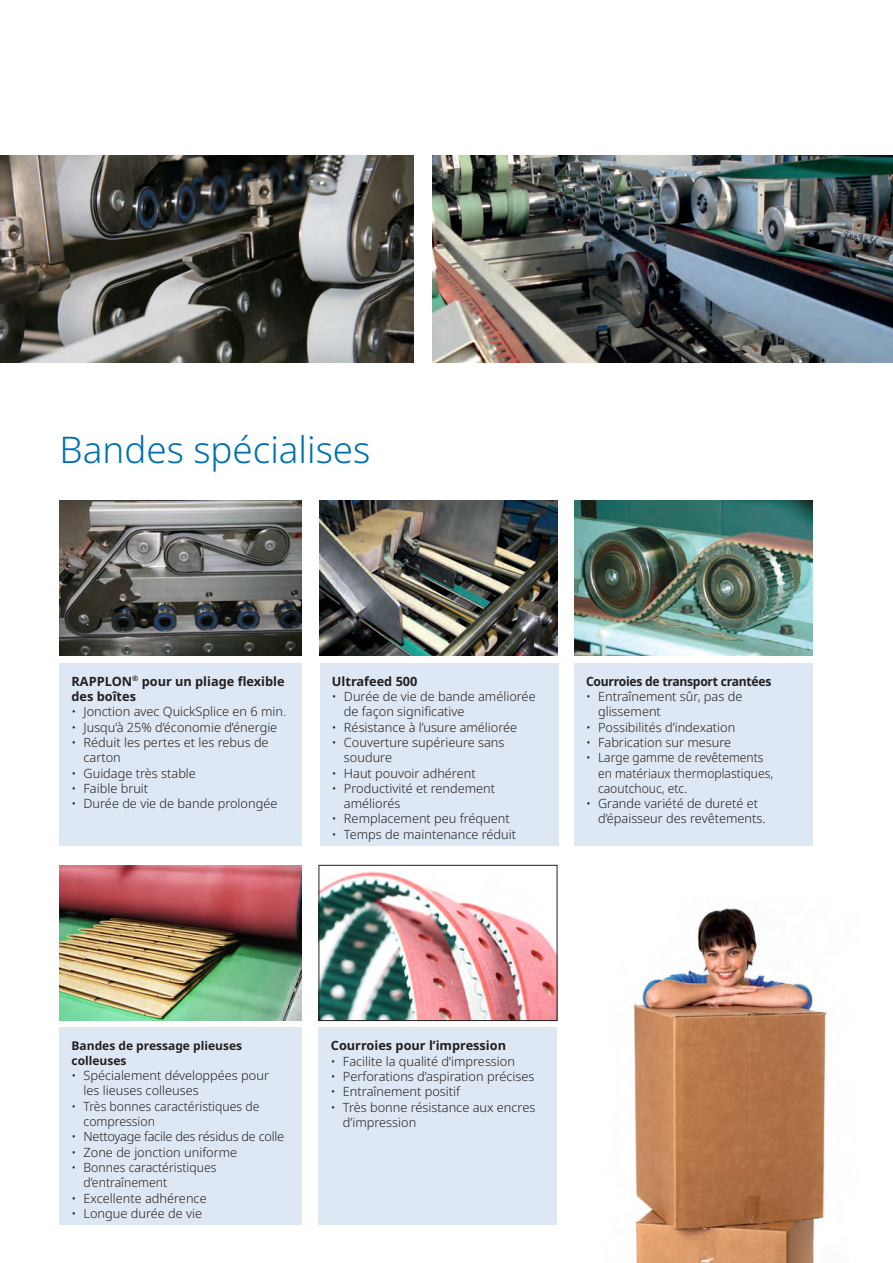
<style>
.page{position:relative;width:893px;height:1263px;background:#fff}
.page>*{position:absolute;margin:0;border:0;box-sizing:border-box;transform-origin:0 0}
.Headline{font:300 36.75px "Noto Sans";color:#006faf}
.Brottext{font:300 12.75px/15.3px "Noto Sans";color:#231f20}
.Brottext-2{font:300 12.75px/15.3px "Noto Sans";color:#231f20;scale:.96 1}
.Brottext-3{font:700 12.75px/15.3px "Noto Sans";color:#231f20}
.Brottext-4{font:300 12.75px/15.3px "Noto Sans";color:#231f20;scale:.95 1}
.Brottext-5{font:300 12.75px "Noto Sans";letter-spacing:-.02em;color:#231f20}
.Brottext-6{font:700 12.75px "Noto Sans";letter-spacing:-.02em;color:#231f20;scale:.95 1}
.Brottext-7{font:700 12px/15.3px "Noto Sans";color:#231f20}
</style>
<div class="page">
<img style="left:633px;top:908px;width:194px;height:355px">
<div style="left:320px;top:663px;width:238px;height:182px;background:#dee8f4"></div>
<img style="left:0;top:155px;width:414px;height:207px">
<img style="left:320px;top:500px;width:238px;height:156px">
<img style="left:433px;top:155px;width:460px;height:207px">
<div style="left:60px;top:1028px;width:242px;height:197px;background:#dee8f4"></div>
<div style="left:319px;top:1028px;width:238px;height:197px;background:#dee8f4"></div>
<div style="left:574px;top:663px;width:238px;height:182px;background:#dee8f4"></div>
<img style="left:60px;top:865px;width:242px;height:155px">
<img style="left:321px;top:871px;width:234px;height:148px">
<div style="left:319px;top:865px;width:238px;height:156px;border:1px solid #231f20"></div>
<img style="left:574px;top:500px;width:238px;height:156px">
<div style="left:60px;top:663px;width:242px;height:182px;background:#dee8f4"></div>
<img style="left:60px;top:500px;width:242px;height:156px">
<p class="Headline" style="left:60px;top:424px;width:312px">Bandes spécialises</p>
<p class="Brottext-3" style="left:72px;top:674px;width:215px">RAPPLON<sup>®</sup> pour un pliage flexible des boîtes</p>
<p class="Brottext" style="left:72px;top:704px;width:216px">• Jonction avec QuickSplice en 6 min.</p>
<p class="Brottext" style="left:72px;top:720px;width:207px">• Jusqu’à 25% d’économie d’énergie</p>
<p class="Brottext" style="left:84px;top:735px;width:187px;text-indent:-12px">• Réduit les pertes et les rebus de carton</p>
<p class="Brottext" style="left:72px;top:765px;width:126px">• Guidage très stable</p>
<p class="Brottext" style="left:72px;top:781px;width:78px">• Faible bruit</p>
<p class="Brottext" style="left:72px;top:796px;width:207px">• Durée de vie de bande prolongée</p>
<p class="Brottext-3" style="left:332px;top:674px;width:87px">Ultrafeed 500</p>
<p class="Brottext" style="left:344px;top:689px;width:193px;text-indent:-12px">• Durée de vie de bande améliorée de façon significative</p>
<p class="Brottext" style="left:332px;top:720px;width:187px">• Résistance à l’usure améliorée</p>
<p class="Brottext" style="left:344px;top:735px;width:162px;text-indent:-12px">• Couverture supérieure sans soudure</p>
<p class="Brottext" style="left:332px;top:765px;width:145px">• Haut pouvoir adhérent</p>
<p class="Brottext" style="left:344px;top:781px;width:153px;text-indent:-12px">• Productivité et rendement améliorés</p>
<p class="Brottext" style="left:332px;top:811px;width:179px">• Remplacement peu fréquent</p>
<p class="Brottext" style="left:332px;top:827px;width:186px">• Temps de maintenance réduit</p>
<p class="Brottext-6" style="left:586px;top:672px;width:197px">Courroies de transport crantées</p>
<p class="Brottext" style="left:598px;top:689px;width:146px;text-indent:-12px">• Entraînement sûr, pas de glissement</p>
<p class="Brottext" style="left:586px;top:720px;width:151px">• Possibilités d’indexation</p>
<p class="Brottext" style="left:586px;top:735px;width:147px">• Fabrication sur mesure</p>
<p class="Brottext-4" style="left:598px;top:750px;width:186px;text-indent:-12px">• Large gamme de revêtements en matériaux thermoplastiques, caoutchouc, etc.</p>
<p class="Brottext" style="left:598px;top:796px;width:169px;text-indent:-12px">• Grande variété de dureté et d’épaisseur des revêtements.</p>
<p class="Brottext-7" style="left:72px;top:1038px;width:172px">Bandes de pressage plieuses colleuses</p>
<p class="Brottext" style="left:84px;top:1068px;width:187px;text-indent:-12px">• Spécialement développées pour les lieuses colleuses</p>
<p class="Brottext-2" style="left:72px;top:1099px;width:197px">• Très bonnes caractéristiques de</p>
<p class="Brottext-2" style="left:84px;top:1114px;width:76px">compression</p>
<p class="Brottext-5" style="left:72px;top:1128px;width:214px">• Nettoyage facile des résidus de colle</p>
<p class="Brottext" style="left:72px;top:1145px;width:167px">• Zone de jonction uniforme</p>
<p class="Brottext-2" style="left:84px;top:1160px;width:140px;text-indent:-12px">• Bonnes caractéristiques d’entraînement</p>
<p class="Brottext" style="left:72px;top:1190px;width:137px">• Excellente adhérence</p>
<p class="Brottext" style="left:72px;top:1206px;width:132px">• Longue durée de vie</p>
<p class="Brottext-3" style="left:331px;top:1038px;width:177px">Courroies pour l’impression</p>
<p class="Brottext" style="left:331px;top:1054px;width:186px">• Facilite la qualité d’impression</p>
<p class="Brottext" style="left:331px;top:1069px;width:205px">• Perforations d’aspiration précises</p>
<p class="Brottext" style="left:331px;top:1084px;width:131px">• Entraînement positif</p>
<p class="Brottext" style="left:343px;top:1099px;width:194px;text-indent:-12px">• Très bonne résistance aux encres d’impression</p>
</div>
